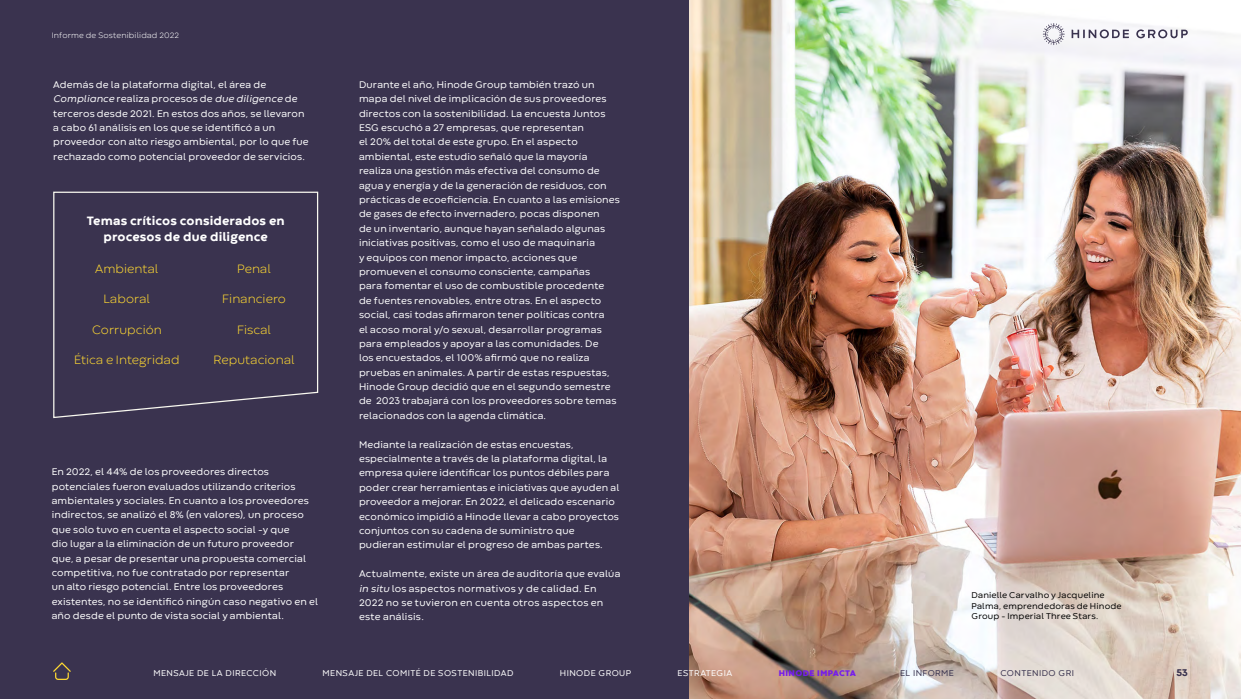
<style>
.page{position:relative;width:1241px;height:699px;background:#fff}
.page>*{position:absolute;margin:0;border:0;box-sizing:border-box;transform-origin:0 0}
.t1{font:300 12.5px "Codec Warm";letter-spacing:.01em;color:#fed832}
.t2{font:800 12.5px/16.2px "Codec Warm";letter-spacing:.01em;color:#fff;text-align:center}
.t3{font:10px/14.4px "Codec Warm";letter-spacing:.015em;color:#fff}
.t4{font:800 10px "Codec Warm";color:#3a334f}
.t5{font:8.75px/10.5px "Codec Warm";letter-spacing:.02em;color:#000}
.t6{font:8.75px "Codec Warm";letter-spacing:.05em;color:#fff}
.t7{font:8.75px "Codec Warm";letter-spacing:.05em;color:#3a334f}
.t8{font:800 8.5px "Codec Warm";letter-spacing:.05em;color:#751cec}
.t9{font:300 8.12px "Codec Warm";letter-spacing:.02em;color:#fff}
.s1{font-style:italic}
</style>
<div class="page">
<div style="left:0;top:0;width:1240px;height:698px;background:#3a334f"></div>
<img style="left:689px;top:0;width:551px;height:698px">
<svg style="left:1071px;top:29px;width:57px;height:9px"></svg>
<svg style="left:1136px;top:29px;width:51px;height:9px"></svg>
<svg style="left:1042px;top:23px;width:22px;height:22px"></svg>
<svg style="left:53px;top:662px;width:18px;height:17px"></svg>
<svg style="left:53px;top:191px;width:266px;height:227px"></svg>
<p class="t9" style="left:52px;top:30px;width:129px">Informe de Sostenibilidad 2022</p>
<p class="t3" style="left:53px;top:77px;width:257px">Además de la plataforma digital, el área de <span class="s1">Compliance</span> realiza procesos de <span class="s1">due diligence</span> de terceros desde 2021. En estos dos años, se llevaron a cabo 61 análisis en los que se identificó a un proveedor con alto riesgo ambiental, por lo que fue rechazado como potencial proveedor de servicios.</p>
<p class="t2" style="left:87px;top:213px;width:199px">Temas críticos considerados en procesos de due diligence</p>
<p class="t1" style="left:95px;top:261px;width:65px">Ambiental</p>
<p class="t1" style="left:104px;top:291px;width:48px">Laboral</p>
<p class="t1" style="left:92px;top:322px;width:71px">Corrupción</p>
<p class="t1" style="left:74px;top:352px;width:107px">Ética e Integridad</p>
<p class="t1" style="left:237px;top:261px;width:35px">Penal</p>
<p class="t1" style="left:222px;top:291px;width:65px">Financiero</p>
<p class="t1" style="left:237px;top:322px;width:36px">Fiscal</p>
<p class="t1" style="left:213px;top:352px;width:83px">Reputacional</p>
<p class="t3" style="left:52px;top:464px;width:268px">En 2022, el 44% de los proveedores directos potenciales fueron evaluados utilizando criterios ambientales y sociales. En cuanto a los proveedores indirectos, se analizó el 8% (en valores), un proceso que solo tuvo en cuenta el aspecto social –y que<br>dio lugar a la eliminación de un futuro proveedor que, a pesar de presentar una propuesta comercial competitiva, no fue contratado por representar<br>un alto riesgo potencial. Entre los proveedores existentes, no se identificó ningún caso negativo en el año desde el punto de vista social y ambiental.</p>
<p class="t3" style="left:359px;top:77px;width:262px">Durante el año, Hinode Group también trazó un mapa del nivel de implicación de sus proveedores directos con la sostenibilidad. La encuesta Juntos ESG escuchó a 27 empresas, que representan<br>el 20% del total de este grupo. En el aspecto ambiental, este estudio señaló que la mayoría realiza una gestión más efectiva del consumo de agua y energía y de la generación de residuos, con prácticas de ecoeficiencia. En cuanto a las emisiones de gases de efecto invernadero, pocas disponen<br>de un inventario, aunque hayan señalado algunas iniciativas positivas, como el uso de maquinaria<br>y equipos con menor impacto, acciones que promueven el consumo consciente, campañas<br>para fomentar el uso de combustible procedente<br>de fuentes renovables, entre otras. En el aspecto social, casi todas afirmaron tener políticas contra<br>el acoso moral y/o sexual, desarrollar programas para empleados y apoyar a las comunidades. De<br>los encuestados, el 100% afirmó que no realiza pruebas en animales. A partir de estas respuestas, Hinode Group decidió que en el segundo semestre de 2023 trabajará con los proveedores sobre temas relacionados con la agenda climática.</p>
<p class="t3" style="left:359px;top:436px;width:262px">Mediante la realización de estas encuestas, especialmente a través de la plataforma digital, la empresa quiere identificar los puntos débiles para poder crear herramientas e iniciativas que ayuden al proveedor a mejorar. En 2022, el delicado escenario económico impidió a Hinode llevar a cabo proyectos conjuntos con su cadena de suministro que pudieran estimular el progreso de ambas partes.</p>
<p class="t3" style="left:359px;top:566px;width:263px">Actualmente, existe un área de auditoría que evalúa <span class="s1">in situ</span> los aspectos normativos y de calidad. En 2022 no se tuvieron en cuenta otros aspectos en este análisis.</p>
<p class="t5" style="left:971px;top:589px;width:152px">Danielle Carvalho y Jacqueline<br>Palma, emprendedoras de Hinode<br>Group – Imperial Three Stars.</p>
<p class="t6" style="left:153px;top:667px;width:124px">MENSAJE DE LA DIRECCIÓN</p>
<p class="t6" style="left:322px;top:667px;width:192px">MENSAJE DEL COMITÉ DE SOSTENIBILIDAD</p>
<p class="t6" style="left:560px;top:667px;width:73px">HINODE GROUP</p>
<p class="t6" style="left:677px;top:667px;width:56px">ESTRATEGIA</p>
<p class="t8" style="left:778px;top:667px;width:79px">HINODE IMPACTA</p>
<p class="t7" style="left:900px;top:667px;width:55px">EL INFORME</p>
<p class="t7" style="left:1000px;top:667px;width:75px">CONTENIDO GRI</p>
<p class="t4" style="left:1176px;top:665px;width:13px">53</p>
</div>
